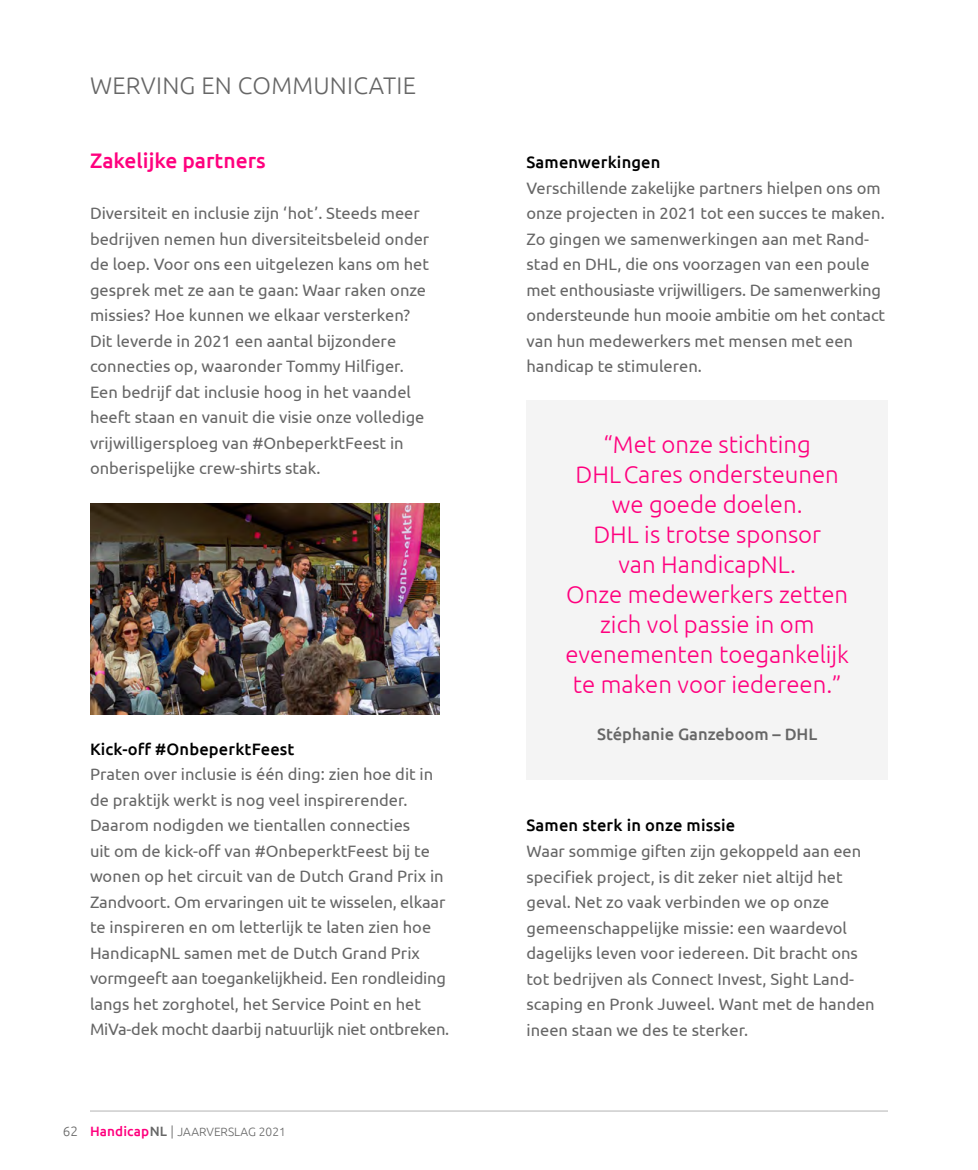
<style>
.page{position:relative;width:978px;height:1170px;background:#fff}
.page>*{position:absolute;margin:0;border:0;box-sizing:border-box;transform-origin:0 0}
.t1{font:300 24px/30px "Ubuntu";color:#ff007e;text-align:center}
.t2{font:300 24px "Ubuntu";letter-spacing:.01em;color:#666}
.t3{font:500 21px "Ubuntu";color:#ff007e}
.t4{font:16.5px/25.5px "Ubuntu";color:#666}
.t5{font:500 16.5px "Ubuntu";letter-spacing:.01em;color:#000}
.t6{font:500 16.5px "Ubuntu";color:#666}
.t7{font:300 12px "Ubuntu";color:#666}
.s1{font-size:13.5px}
.s2{font-weight:500;font-size:13.5px;color:#ff007e}
.s3{font-weight:500;font-size:13.5px}
</style>
<div class="page">
<hr style="left:90px;top:1110px;width:798px;height:1px;background:#b3b3b3">
<div style="left:526px;top:400px;width:362px;height:379px;background:#f4f4f4"></div>
<img style="left:90px;top:503px;width:350px;height:211px">
<h1 class="t2" style="left:90px;top:71px;width:328px">WERVING EN COMMUNICATIE</h1>
<p class="t3" style="left:90px;top:147px;width:177px">Zakelijke partners</p>
<p class="t4" style="left:90px;top:200px;width:341px">Diversiteit en inclusie zijn ‘hot’. Steeds meer bedrijven nemen hun diversiteitsbeleid onder de loep. Voor ons een uitgelezen kans om het gesprek met ze aan te gaan: Waar raken onze missies? Hoe kunnen we elkaar versterken?<br>Dit leverde in 2021 een aantal bijzondere connecties op, waaronder Tommy Hilfiger.<br>Een bedrijf dat inclusie hoog in het vaandel heeft staan en vanuit die visie onze volledige vrijwilligersploeg van #OnbeperktFeest in onberispelijke crew-shirts stak.</p>
<p class="t5" style="left:90px;top:738px;width:206px">Kick-off #OnbeperktFeest</p>
<p class="t4" style="left:90px;top:761px;width:361px">Praten over inclusie is één ding: zien hoe dit in de praktijk werkt is nog veel inspirerender.<br>Daarom nodigden we tientallen connecties<br>uit om de kick-off van #OnbeperktFeest bij te wonen op het circuit van de Dutch Grand Prix in Zandvoort. Om ervaringen uit te wisselen, elkaar te inspireren en om letterlijk te laten zien hoe HandicapNL samen met de Dutch Grand Prix vormgeeft aan toegankelijkheid. Een rondleiding langs het zorghotel, het Service Point en het MiVa-dek mocht daarbij natuurlijk niet ontbreken.</p>
<p class="t7" style="left:63px;top:1124px;width:225px"><span class="s1">62</span> <span class="s2">Handicap</span><span class="s3">NL</span> <span class="s1">|</span> JAARVERSLAG 2021</p>
<p class="t5" style="left:527px;top:152px;width:135px">Samenwerkingen</p>
<p class="t4" style="left:527px;top:174px;width:360px">Verschillende zakelijke partners hielpen ons om onze projecten in 2021 tot een succes te maken.<br>Zo gingen we samenwerkingen aan met Rand&shy;stad en DHL, die ons voorzagen van een poule met enthousiaste vrijwilligers. De samenwerking ondersteunde hun mooie ambitie om het contact van hun medewerkers met mensen met een handicap te stimuleren.</p>
<h1 class="t1" style="left:565px;top:429px;width:285px">“Met onze stichting<br>DHL Cares ondersteunen we goede doelen.<br>DHL is trotse sponsor<br>van HandicapNL.<br>Onze medewerkers zetten zich vol passie in om evenementen toegankelijk te maken voor iedereen.”</h1>
<p class="t6" style="left:597px;top:723px;width:222px">Stéphanie Ganzeboom – DHL</p>
<p class="t5" style="left:527px;top:815px;width:210px">Samen sterk in onze missie</p>
<p class="t4" style="left:527px;top:837px;width:350px">Waar sommige giften zijn gekoppeld aan een specifiek project, is dit zeker niet altijd het geval. Net zo vaak verbinden we op onze gemeenschappelijke missie: een waardevol dagelijks leven voor iedereen. Dit bracht ons tot bedrijven als Connect Invest, Sight Land&shy;scaping en Pronk Juweel. Want met de handen ineen staan we des te sterker.</p>
</div>
